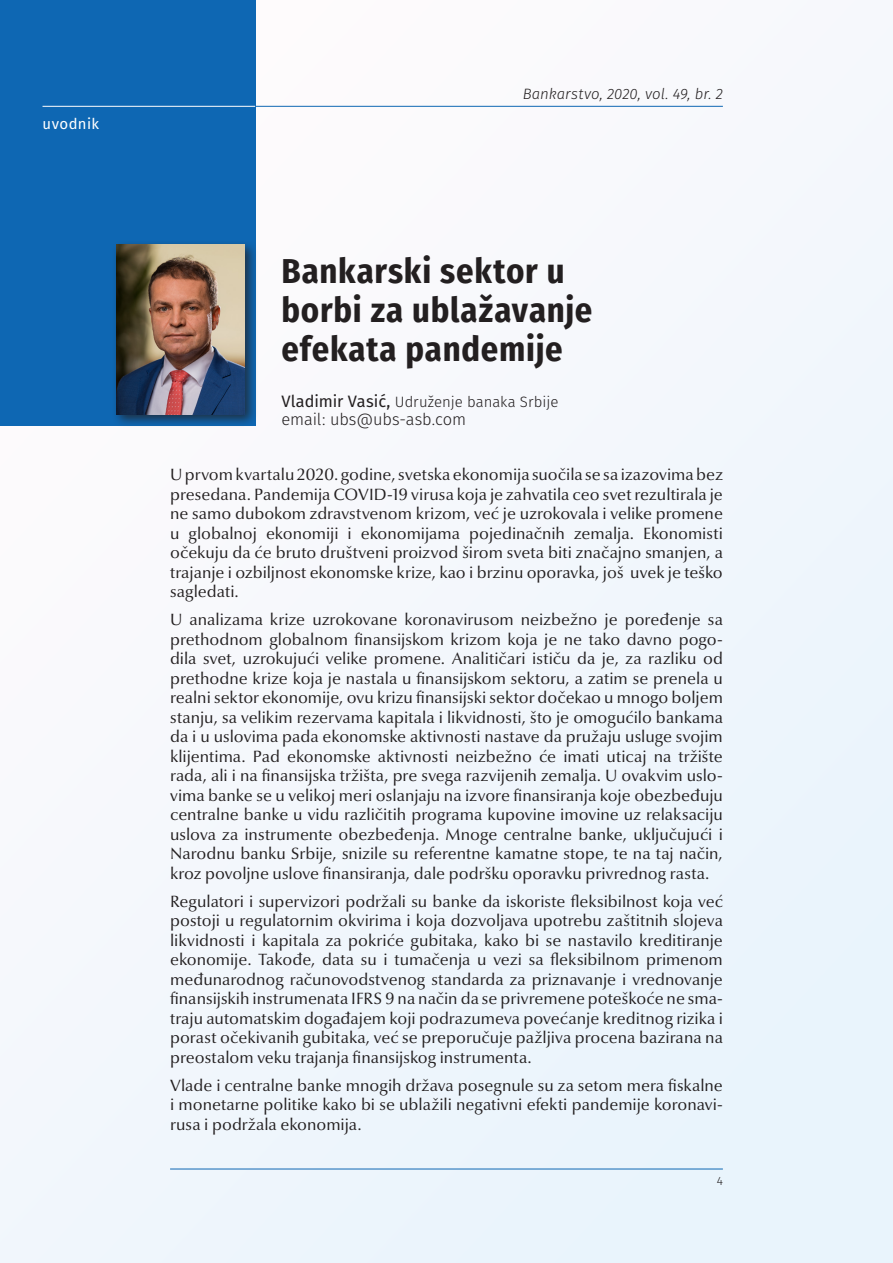
<style>
.page{position:relative;width:893px;height:1263px;background:#fff}
.page>*{position:absolute;margin:0;border:0;box-sizing:border-box;transform-origin:0 0}
.t1{font:700 34.5px/39px "Fira Sans Condensed";letter-spacing:.02em;color:#231f20}
.SRB_txt{font:16.5px/19.5px "Optima Nova LT Pro";color:#231f20;text-align:justify}
.Autor_mail{font:300 16.5px "Fira Sans";letter-spacing:-.005em;color:#231f20}
.Autor{font:300 15px "Fira Sans";color:#231f20}
.t2{font:italic 300 15px "Fira Sans";color:#231f20}
.t3{font:15px "Fira Sans";letter-spacing:.025em;color:#fff}
.t4{font:300 12px "Fira Sans";color:#231f20}
.s1{font-weight:400;font-size:16.5px}
</style>
<div class="page">
<img style="left:0;top:0;width:893px;height:1263px">
<div style="left:0;top:0;width:255px;height:425px;background:#0e67b3"></div>
<hr style="left:255px;top:106px;width:468px;height:1px;background:#0e67b3">
<hr style="left:170px;top:1168px;width:553px;height:1px;background:#0e67b3">
<hr style="left:43px;top:106px;width:212px;height:1px;background:#fff">
<div style="left:112px;top:239px;width:146px;height:189px;background:#231f20;opacity:.75"></div>
<img style="left:117px;top:244px;width:127px;height:171px">
<p class="t3" style="left:43px;top:113px;width:58px">uvodnik</p>
<p class="t2" style="left:523px;top:83px;width:202px">Bankarstvo, 2020, vol. 49, br. 2</p>
<h1 class="t1" style="left:281px;top:249px;width:312px">Bankarski sektor u borbi za ublažavanje efekata pandemije</h1>
<p class="Autor" style="left:281px;top:391px;width:278px"><span class="s1">Vladimir Vasić,</span> Udruženje banaka Srbije</p>
<p class="Autor_mail" style="left:281px;top:408px;width:186px">email: ubs@ubs-asb.com</p>
<p class="SRB_txt" style="left:170px;top:465px;width:554px">U prvom kvartalu 2020. godine, svetska ekonomija suočila se sa izazovima bez presedana. Pandemija COVID-19 virusa koja je zahvatila ceo svet rezultirala je ne samo dubokom zdravstvenom krizom, već je uzrokovala i velike promene u globalnoj ekonomiji i ekonomijama pojedinačnih zemalja. Ekonomisti očekuju da će bruto društveni proizvod širom sveta biti značajno smanjen, a trajanje i ozbiljnost ekonomske krize, kao i brzinu oporavka, još uvek je teško sagledati.</p>
<p class="SRB_txt" style="left:170px;top:610px;width:554px">U analizama krize uzrokovane koronavirusom neizbežno je poređenje sa prethodnom globalnom finansijskom krizom koja je ne tako davno pogo&shy;dila svet, uzrokujući velike promene. Analitičari ističu da je, za razliku od prethodne krize koja je nastala u finansijskom sektoru, a zatim se prenela u realni sektor ekonomije, ovu krizu finansijski sektor dočekao u mnogo boljem stanju, sa velikim rezervama kapitala i likvidnosti, što je omogućilo bankama da i u uslovima pada ekonomske aktivnosti nastave da pružaju usluge svojim klijentima. Pad ekonomske aktivnosti neizbežno će imati uticaj na tržište rada, ali i na finansijska tržišta, pre svega razvijenih zemalja. U ovakvim uslo&shy;vima banke se u velikoj meri oslanjaju na izvore finansiranja koje obezbeđuju centralne banke u vidu različitih programa kupovine imovine uz relaksaciju uslova za instrumente obezbeđenja. Mnoge centralne banke, uključujući i Narodnu banku Srbije, snizile su referentne kamatne stope, te na taj način, kroz povoljne uslove finansiranja, dale podršku oporavku privrednog rasta.</p>
<p class="SRB_txt" style="left:170px;top:891px;width:554px">Regulatori i supervizori podržali su banke da iskoriste fleksibilnost koja već postoji u regulatornim okvirima i koja dozvoljava upotrebu zaštitnih slojeva likvidnosti i kapitala za pokriće gubitaka, kako bi se nastavilo kreditiranje ekonomije. Takođe, data su i tumačenja u vezi sa fleksibilnom primenom međunarodnog računovodstvenog standarda za priznavanje i vrednovanje finansijskih instrumenata IFRS 9 na način da se privremene poteškoće ne sma&shy;traju automatskim događajem koji podrazumeva povećanje kreditnog rizika i porast očekivanih gubitaka, već se preporučuje pažljiva procena bazirana na preostalom veku trajanja finansijskog instrumenta.</p>
<p class="SRB_txt" style="left:170px;top:1075px;width:554px">Vlade i centralne banke mnogih država posegnule su za setom mera fiskalne i monetarne politike kako bi se ublažili negativni efekti pandemije koronavi&shy;rusa i podržala ekonomija.</p>
<p class="t4" style="left:717px;top:1172px;width:8px">4</p>
</div>
